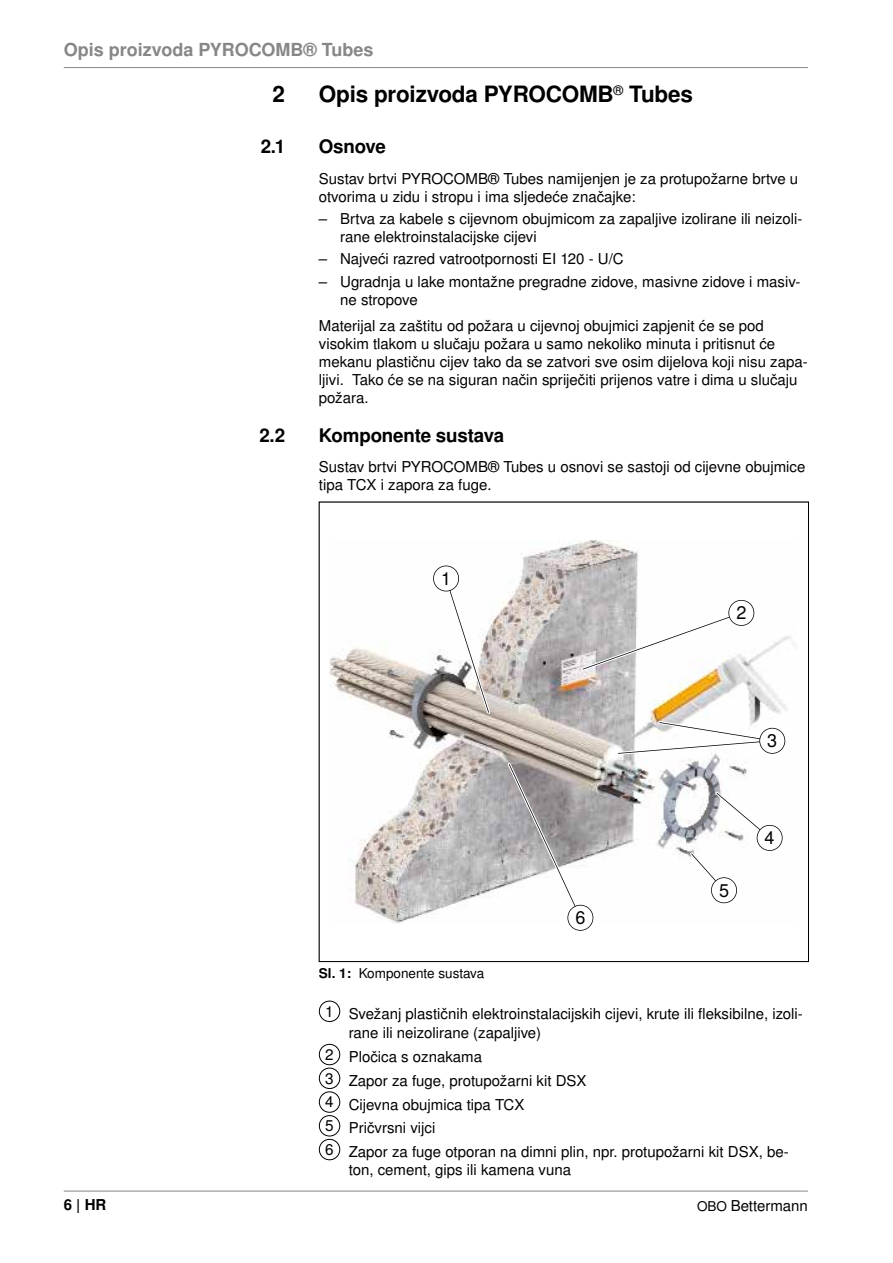
<style>
.page{position:relative;width:893px;height:1263px;background:#fff}
.page>*{position:absolute;margin:0;border:0;box-sizing:border-box;transform-origin:0 0}
.t1{font:700 22.5px "Nimbus San LOT";letter-spacing:-.01em;color:#000}
.t2{font:700 18.75px "Nimbus San LOT";letter-spacing:-.01em;color:#000}
.t3{font:700 18px "Nimbus San LOT";color:#878787}
.t4{font:18px "Nimbus San LOT";color:#000}
.t5{font:15px/18px "Nimbus San LOT";color:#000}
.t6{font:700 15px "Nimbus San LOT";color:#000}
.t7{font:13.5px "Nimbus San LOT";color:#000}
.s1{font-weight:700}
.s2{font-size:15.3px}
.s3{font-size:13.5px}
</style>
<div class="page">
<hr style="left:64px;top:67px;width:744px;height:1px;background:#878787">
<hr style="left:64px;top:1191px;width:744px;height:1px;background:#878787">
<svg style="left:329px;top:540px;width:462px;height:384px"></svg>
<svg style="left:433px;top:566px;width:57px;height:148px"></svg>
<svg style="left:508px;top:763px;width:85px;height:168px"></svg>
<svg style="left:690px;top:791px;width:93px;height:112px"></svg>
<svg style="left:617px;top:721px;width:168px;height:34px"></svg>
<div style="left:319px;top:1001px;width:21px;height:21px;border:1px solid #000;border-radius:50%"></div>
<div style="left:319px;top:1044px;width:21px;height:21px;border:1px solid #000;border-radius:50%"></div>
<div style="left:319px;top:1068px;width:21px;height:21px;border:1px solid #000;border-radius:50%"></div>
<div style="left:319px;top:1091px;width:21px;height:22px;border:1px solid #000;border-radius:50%"></div>
<div style="left:319px;top:1115px;width:21px;height:21px;border:1px solid #000;border-radius:50%"></div>
<div style="left:319px;top:1139px;width:21px;height:21px;border:1px solid #000;border-radius:50%"></div>
<p class="t3" style="left:64px;top:39px;width:311px">Opis proizvoda PYROCOMB® Tubes</p>
<h1 class="t1" style="left:273px;top:81px;width:14px">2</h1>
<h1 class="t1" style="left:319px;top:81px;width:375px">Opis proizvoda PYROCOMB<sup>®</sup> Tubes</h1>
<p class="t2" style="left:261px;top:135px;width:26px">2.1</p>
<p class="t2" style="left:319px;top:135px;width:69px">Osnove</p>
<p class="t5" style="left:319px;top:170px;width:481px">Sustav brtvi PYROCOMB® Tubes namijenjen je za protupožarne brtve u otvorima u zidu i stropu i ima sljedeće značajke:</p>
<p class="t5" style="left:340px;top:210px;width:464px;text-indent:-21px">– Brtva za kabele s cijevnom obujmicom za zapaljive izolirane ili neizoli&shy;rane elektroinstalacijske cijevi</p>
<p class="t5" style="left:319px;top:251px;width:306px">– Najveći razred vatrootpornosti EI 120 - U/C</p>
<p class="t5" style="left:340px;top:273px;width:462px;text-indent:-21px">– Ugradnja u lake montažne pregradne zidove, masivne zidove i masiv&shy;ne stropove</p>
<p class="t5" style="left:319px;top:317px;width:490px">Materijal za zaštitu od požara u cijevnoj obujmici zapjenit će se pod visokim tlakom u slučaju požara u samo nekoliko minuta i pritisnut će mekanu plastičnu cijev tako da se zatvori sve osim dijelova koji nisu zapa&shy;ljivi. Tako će se na siguran način spriječiti prijenos vatre i dima u slučaju požara.</p>
<p class="t2" style="left:259px;top:424px;width:27px">2.2</p>
<p class="t2" style="left:319px;top:424px;width:187px">Komponente sustava</p>
<p class="t5" style="left:319px;top:458px;width:488px">Sustav brtvi PYROCOMB® Tubes u osnovi se sastoji od cijevne obujmice tipa TCX i zapora za fuge.</p>
<p class="t4" style="left:441px;top:568px;width:12px">1</p>
<p class="t4" style="left:575px;top:907px;width:12px">6</p>
<p class="t4" style="left:736px;top:602px;width:12px">2</p>
<p class="t4" style="left:719px;top:879px;width:12px">5</p>
<p class="t4" style="left:767px;top:730px;width:12px">3</p>
<p class="t4" style="left:765px;top:827px;width:12px">4</p>
<p class="t7" style="left:319px;top:965px;width:167px"><span class="s1">Sl. 1:</span> Komponente sustava</p>
<p class="t5" style="left:349px;top:1004px;width:456px;line-height:19.5px;text-indent:-23px"><span class="s2">1</span> Svežanj plastičnih elektroinstalacijskih cijevi, krute ili fleksibilne, izoli&shy;rane ili neizolirane (zapaljive)</p>
<p class="t5" style="left:325px;top:1045px;width:465px;line-height:23.7px"><span class="s2">2</span> Pločica s oznakama<br><span class="s2">3</span> Zapor za fuge, protupožarni kit DSX<br><span class="s2">4</span> Cijevna obujmica tipa TCX<br><span class="s2">5</span> Pričvrsni vijci<br><span class="s2">6</span> Zapor za fuge otporan na dimni plin, npr. protupožarni kit DSX, be-</p>
<p class="t5" style="left:349px;top:1161px;width:224px">ton, cement, gips ili kamena vuna</p>
<p class="t6" style="left:64px;top:1196px;width:44px">6 | HR</p>
<p class="t5" style="left:697px;top:1197px;width:112px"><span class="s3">OBO</span> Bettermann</p>
</div>
